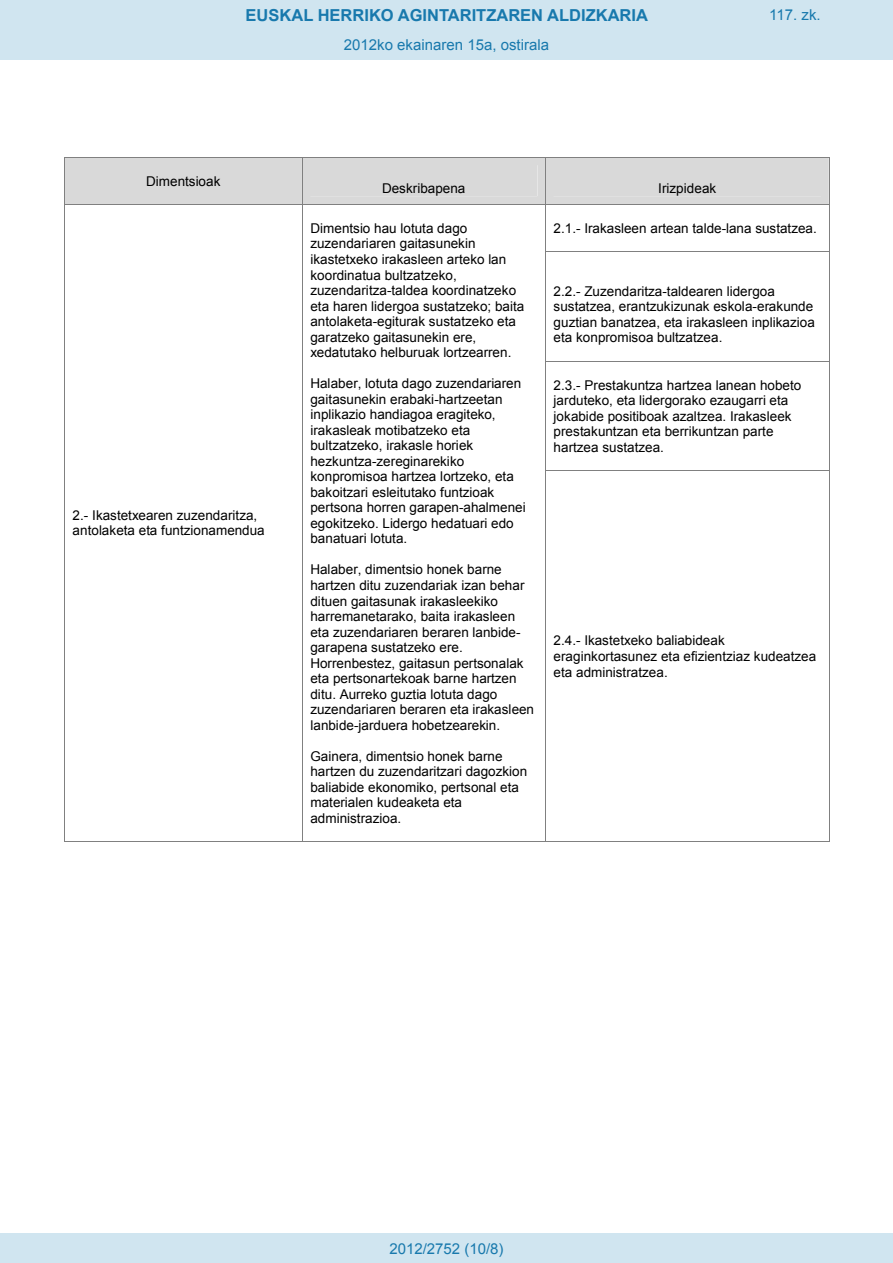
<style>
.page{position:relative;width:893px;height:1263px;background:#fff}
.page>*{position:absolute;margin:0;border:0;box-sizing:border-box;transform-origin:0 0}
.t1{font:700 16.5px "Arial";color:#1879ad}
.Paginacion_Centro{font:15px "Arial";color:#1879ad}
.t2{font:13.5px/15.6px "Arial";letter-spacing:.005em;color:#000}
</style>
<div class="page">
<div style="left:64px;top:157px;width:766px;height:48px;background:#d9d9d9"></div>
<hr style="left:64px;top:205px;width:1px;height:46px;background:#808080">
<hr style="left:302px;top:205px;width:1px;height:46px;background:#808080">
<hr style="left:545px;top:205px;width:1px;height:46px;background:#808080">
<hr style="left:829px;top:205px;width:1px;height:46px;background:#808080">
<hr style="left:546px;top:251px;width:283px;height:1px;background:#808080">
<hr style="left:64px;top:252px;width:1px;height:109px;background:#808080">
<hr style="left:302px;top:252px;width:1px;height:109px;background:#808080">
<hr style="left:545px;top:252px;width:1px;height:109px;background:#808080">
<hr style="left:829px;top:252px;width:1px;height:109px;background:#808080">
<hr style="left:546px;top:361px;width:283px;height:1px;background:#808080">
<hr style="left:64px;top:361px;width:1px;height:109px;background:#808080">
<hr style="left:302px;top:361px;width:1px;height:109px;background:#808080">
<hr style="left:545px;top:361px;width:1px;height:109px;background:#808080">
<hr style="left:829px;top:361px;width:1px;height:109px;background:#808080">
<hr style="left:546px;top:470px;width:283px;height:1px;background:#808080">
<hr style="left:64px;top:471px;width:1px;height:370px;background:#808080">
<hr style="left:65px;top:841px;width:237px;height:1px;background:#808080">
<hr style="left:302px;top:471px;width:1px;height:370px;background:#808080">
<hr style="left:303px;top:841px;width:242px;height:1px;background:#808080">
<hr style="left:545px;top:471px;width:1px;height:370px;background:#808080">
<hr style="left:546px;top:841px;width:283px;height:1px;background:#808080">
<hr style="left:829px;top:471px;width:1px;height:370px;background:#808080">
<div style="left:0;top:0;width:893px;height:60px;background:#d0e5f0"></div>
<div style="left:0;top:1233px;width:893px;height:30px;background:#d0e5f0"></div>
<p class="t1" style="left:246px;top:4px;width:404px">EUSKAL HERRIKO AGINTARITZAREN ALDIZKARIA</p>
<p class="Paginacion_Centro" style="left:769px;top:5px;width:53px">117. zk.</p>
<p class="Paginacion_Centro" style="left:344px;top:35px;width:207px">2012ko ekainaren 15a, ostirala</p>
<p class="t2" style="left:146px;top:173px;width:76px">Dimentsioak</p>
<p class="t2" style="left:73px;top:507px;width:194px">2.- Ikastetxearen zuzendaritza, antolaketa eta funtzionamendua</p>
<p class="t2" style="left:382px;top:181px;width:85px">Deskribapena</p>
<p class="t2" style="left:658px;top:181px;width:59px">Irizpideak</p>
<p class="t2" style="left:554px;top:220px;width:265px">2.1.- Irakasleen artean talde-lana sustatzea.</p>
<p class="t2" style="left:310px;top:220px;width:215px">Dimentsio hau lotuta dago zuzendariaren gaitasunekin ikastetxeko irakasleen arteko lan koordinatua bultzatzeko, zuzendaritza-taldea koordinatzeko eta haren lidergoa sustatzeko; baita antolaketa-egiturak sustatzeko eta garatzeko gaitasunekin ere, xedatutako helburuak lortzearren.</p>
<p class="t2" style="left:310px;top:376px;width:217px">Halaber, lotuta dago zuzendariaren gaitasunekin erabaki-hartzeetan inplikazio handiagoa eragiteko, irakasleak motibatzeko eta bultzatzeko, irakasle horiek hezkuntza-zereginarekiko konpromisoa hartzea lortzeko, eta bakoitzari esleitutako funtzioak pertsona horren garapen-ahalmenei egokitzeko. Lidergo hedatuari edo banatuari lotuta.</p>
<p class="t2" style="left:310px;top:562px;width:225px">Halaber, dimentsio honek barne hartzen ditu zuzendariak izan behar dituen gaitasunak irakasleekiko harremanetarako, baita irakasleen eta zuzendariaren beraren lanbide&shy;garapena sustatzeko ere.<br>Horrenbestez, gaitasun pertsonalak eta pertsonartekoak barne hartzen ditu. Aurreko guztia lotuta dago zuzendariaren beraren eta irakasleen lanbide-jarduera hobetzearekin.</p>
<p class="t2" style="left:310px;top:748px;width:218px">Gainera, dimentsio honek barne hartzen du zuzendaritzari dagozkion baliabide ekonomiko, pertsonal eta materialen kudeaketa eta administrazioa.</p>
<p class="t2" style="left:554px;top:283px;width:263px">2.2.- Zuzendaritza-taldearen lidergoa sustatzea, erantzukizunak eskola-erakunde guztian banatzea, eta irakasleen inplikazioa eta konpromisoa bultzatzea.</p>
<p class="t2" style="left:554px;top:377px;width:249px">2.3.- Prestakuntza hartzea lanean hobeto jarduteko, eta lidergorako ezaugarri eta jokabide positiboak azaltzea. Irakasleek prestakuntzan eta berrikuntzan parte hartzea sustatzea.</p>
<p class="t2" style="left:554px;top:633px;width:264px">2.4.- Ikastetxeko baliabideak eraginkortasunez eta efizientziaz kudeatzea eta administratzea.</p>
<p class="Paginacion_Centro" style="left:389px;top:1238px;width:116px">2012/2752 (10/8)</p>
</div>
